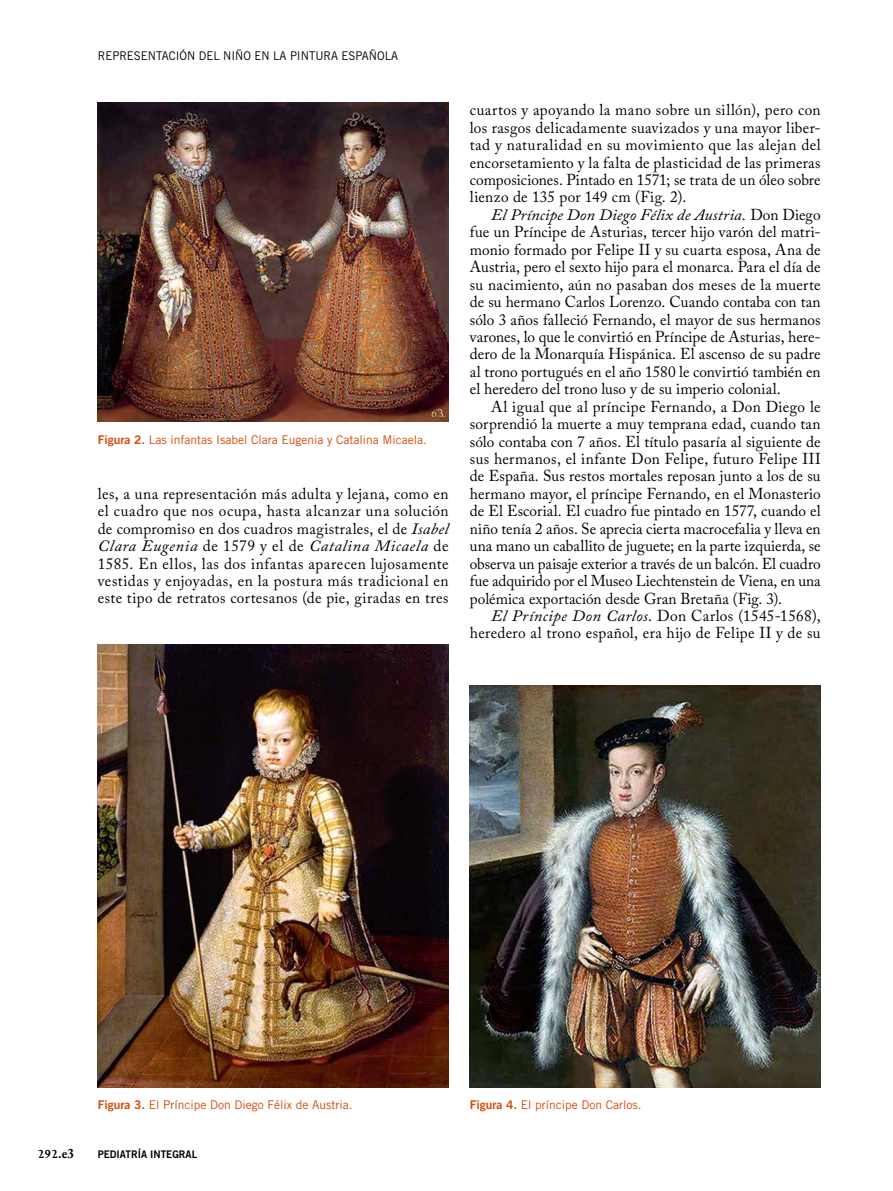
<style>
.page{position:relative;width:893px;height:1191px;background:#fff}
.page>*{position:absolute;margin:0;border:0;box-sizing:border-box;transform-origin:0 0}
.t1{font:15.75px/17.4px "Adobe Caslon Pro";letter-spacing:.01em;color:#000;text-align:justify}
.t2{font:700 13.5px "Joanna MT Std";color:#000;scale:.95 1}
.t3{font:12px "Trade Gothic";color:#d74808}
.t4{font:12px "Trade Gothic";color:#000;scale:.95 1}
.t5{font:10.5px "Trade Gothic Bold Two";color:#000;scale:.95 1}
.s1{font-family:"Trade Gothic Bold Two"}
.s2{font-style:italic}
.s3{font-family:"Adobe Caslon Pro"}
</style>
<div class="page">
<img style="left:98px;top:103px;width:351px;height:319px">
<img style="left:470px;top:685px;width:350px;height:402px">
<img style="left:98px;top:644px;width:351px;height:443px">
<p class="t4" style="left:98px;top:49px;width:317px">Repr esentación del niño en la pintura española</p>
<p class="t3" style="left:98px;top:432px;width:330px"><span class="s1">Figura 2.</span> Las infantas Isabel Clara Eugenia y Catalina Micaela.</p>
<p class="t1" style="left:98px;top:485px;width:352px">les, a una representación más adulta y lejana, como en el cuadro que nos ocupa, hasta alcanzar una solución de compromiso en dos cuadros magistrales, el de <span class="s2">Isabel Clara Eugenia</span> de 1579 y el de <span class="s2">Catalina Micaela</span> de 1585. En ellos, las dos infantas aparecen lujosamente vestidas y enjoyadas, en la postura más tradicional en este tipo de retratos cortesanos (de pie, giradas en tres</p>
<p class="t1" style="left:470px;top:101px;width:352px">cuartos y apoyando la mano sobre un sillón), pero con los rasgos delicadamente suavizados y una mayor liber&shy;tad y naturalidad en su movimiento que las alejan del encorsetamiento y la falta de plasticidad de las primeras composiciones. Pintado en 1571; se trata de un óleo sobre lienzo de 135 por 149 cm (Fig. 2).</p>
<p class="t1" style="left:470px;top:206px;width:352px;text-indent:21px"><span class="s2">El Príncipe Don Diego Félix de Austria.</span> Don Diego fue un Príncipe de Asturias, tercer hijo varón del matri&shy;monio formado por Felipe II y su cuarta esposa, Ana de Austria, pero el sexto hijo para el monarca. Para el día de su nacimiento, aún no pasaban dos meses de la muerte de su hermano Carlos Lorenzo. Cuando contaba con tan sólo 3 años falleció Fernando, el mayor de sus hermanos varones, lo que le convirtió en Príncipe de Asturias, here&shy;dero de la Monarquía Hispánica. El ascenso de su padre al trono portugués en el año 1580 le convirtió también en el heredero del trono luso y de su imperio colonial.</p>
<p class="t1" style="left:470px;top:397px;width:352px;text-indent:21px">Al igual que al príncipe Fernando, a Don Diego le sorprendió la muerte a muy temprana edad, cuando tan sólo contaba con 7 años. El título pasaría al siguiente de sus hermanos, el infante Don Felipe, futuro Felipe III de España. Sus restos mortales reposan junto a los de su hermano mayor, el príncipe Fernando, en el Monasterio de El Escorial. El cuadro fue pintado en 1577, cuando el niño tenía 2 años. Se aprecia cierta macrocefalia y lleva en una mano un caballito de juguete; en la parte izquierda, se observa un paisaje exterior a través de un balcón. El cuadro fue adquirido por el Museo Liechtenstein de Viena, en una polémica exportación desde Gran Bretaña (Fig. 3).</p>
<p class="t1" style="left:470px;top:607px;width:352px;text-align:right"><span class="s2">El Príncipe Don Carlos</span>. Don Carlos (1545-1568), heredero al trono español, era hijo de Felipe II y de su</p>
<p class="t3" style="left:98px;top:1097px;width:256px"><span class="s1">Figura 3.</span> El Príncipe Don Diego Félix de Austria.</p>
<p class="t3" style="left:470px;top:1097px;width:173px"><span class="s1">Figura 4.</span> El príncipe Don Carlos.</p>
<p class="t2" style="left:38px;top:1147px;width:40px">292<span class="s3">.e3</span></p>
<p class="t5" style="left:98px;top:1148px;width:106px">PEDIATRÍA INTEGRAL</p>
</div>
